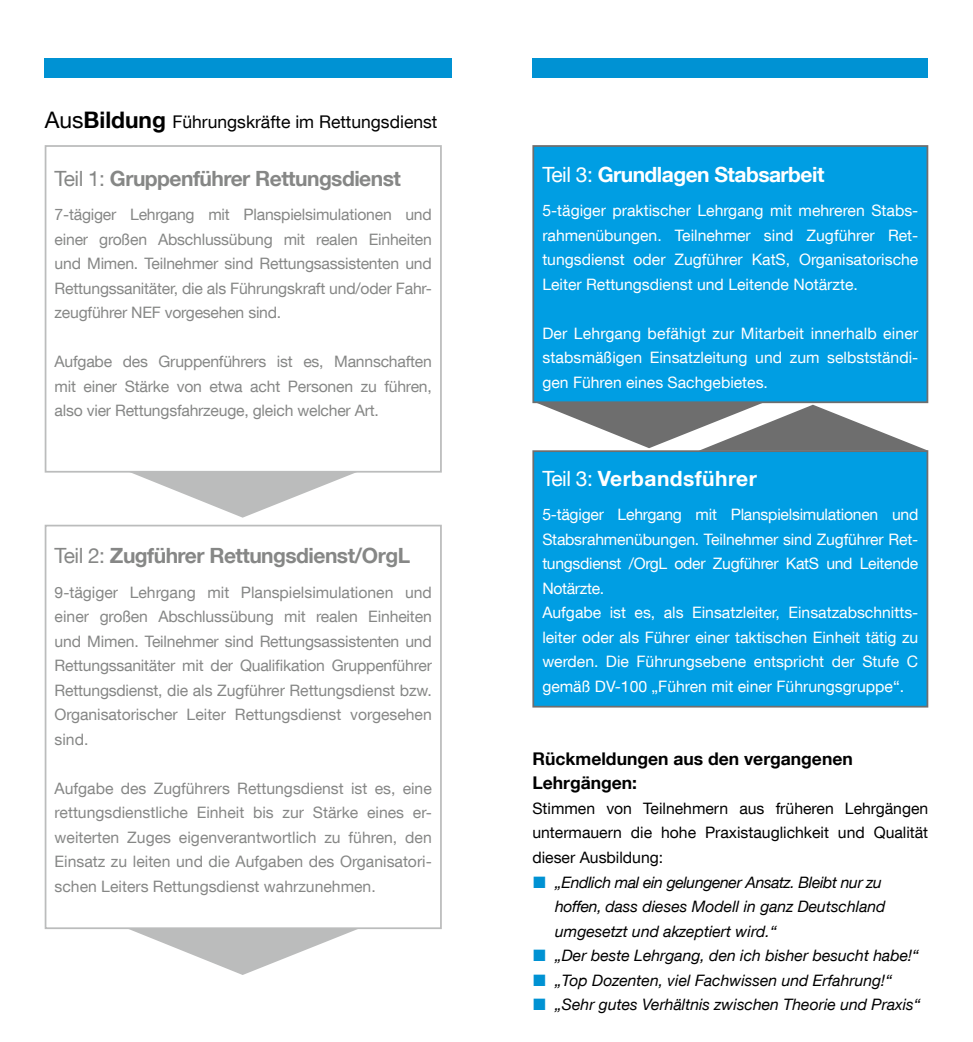
<style>
.page{position:relative;width:973px;height:1042px;background:#fff}
.page>*{position:absolute;margin:0;border:0;box-sizing:border-box;transform-origin:0 0}
.t1{font:700 21px "Helvetica Neue LT Com";letter-spacing:-.025em;color:#868786}
.t2{font:700 21px "Helvetica Neue LT Com";letter-spacing:-.025em;color:#fff}
.t3{font:700 21px "Helvetica Neue LT Com";letter-spacing:.02em;color:#fff}
.t4{font:700 17.5px/24.5px "Helvetica Neue LT Com";color:#000}
.t5{font:17.5px "Helvetica Neue LT Com";color:#000}
.t6{font:15.75px/24.5px "Helvetica Neue LT Com";letter-spacing:-.015em;color:#868786;text-align:justify}
.t7{font:15.75px/24.5px "Helvetica Neue LT Com";color:#fff;text-align:justify}
.t8{font:italic 15.75px/24.5px "Helvetica Neue LT Com";color:#000}
.t9{font:15.75px/24.5px "Helvetica Neue LT Com";color:#000;text-align:justify}
.s1{font-size:22.75px}
.s2{font-weight:700;font-size:22.75px}
.s3{font-weight:400}
</style>
<div class="page">
<div style="left:532px;top:145px;width:396px;height:258px;background:#009ee3;border:2px solid #6e6e6e"></div>
<div style="left:45px;top:525px;width:396px;height:404px;border:2px solid #bbbcbc"></div>
<svg style="left:128px;top:472px;width:230px;height:46px"></svg>
<div style="left:45px;top:58px;width:406px;height:20px;background:#0092d3"></div>
<div style="left:532px;top:58px;width:396px;height:20px;background:#0092d3"></div>
<div style="left:45px;top:145px;width:396px;height:327px;border:2px solid #bbbcbc"></div>
<svg style="left:128px;top:929px;width:230px;height:46px"></svg>
<svg style="left:534px;top:402px;width:394px;height:48px"></svg>
<div style="left:532px;top:450px;width:396px;height:257px;background:#009ee3;border:2px solid #6e6e6e"></div>
<p class="t5" style="left:45px;top:111px;width:394px"><span class="s1">Aus</span><span class="s2">Bildung</span> Führungskräfte im Rettungsdienst</p>
<h1 class="t1" style="left:55px;top:165px;width:348px"><span class="s3">Teil 1:</span> Gruppenführer Rettungsdienst</h1>
<p class="t6" style="left:55px;top:202px;width:379px">7-tägiger Lehrgang mit Planspielsimulationen und einer großen Abschlussübung mit realen Einheiten und Mimen. Teilnehmer sind Rettungsassistenten und Rettungssanitäter, die als Führungskraft und/oder Fahr&shy;zeugführer NEF vorgesehen sind.</p>
<p class="t6" style="left:55px;top:349px;width:379px">Aufgabe des Gruppenführers ist es, Mannschaften mit einer Stärke von etwa acht Personen zu führen, also vier Rettungsfahrzeuge, gleich welcher Art.</p>
<h1 class="t1" style="left:55px;top:542px;width:357px"><span class="s3">Teil 2:</span> Zugführer Rettungsdienst/OrgL</h1>
<p class="t6" style="left:55px;top:579px;width:379px">9-tägiger Lehrgang mit Planspielsimulationen und einer großen Abschlussübung mit realen Einheiten und Mimen. Teilnehmer sind Rettungsassistenten und Rettungssanitäter mit der Qualifikation Gruppenführer Rettungsdienst, die als Zugführer Rettungsdienst bzw.<br>Organisatorischer Leiter Rettungsdienst vorgesehen sind.</p>
<p class="t6" style="left:55px;top:775px;width:379px">Aufgabe des Zugführers Rettungsdienst ist es, eine rettungsdienstliche Einheit bis zur Stärke eines er&shy;weiterten Zuges eigenverantwortlich zu führen, den Einsatz zu leiten und die Aufgaben des Organisatori&shy;schen Leiters Rettungsdienst wahrzunehmen.</p>
<h1 class="t2" style="left:542px;top:161px;width:283px"><span class="s3">Teil 3:</span> Grundlagen Stabsarbeit</h1>
<p class="t7" style="left:542px;top:198px;width:377px">5-tägiger praktischer Lehrgang mit mehreren Stabs&shy;rahmenübungen. Teilnehmer sind Zugführer Ret&shy;tungsdienst oder Zugführer KatS, Organisatorische Leiter Rettungsdienst und Leitende Notärzte.</p>
<p class="t7" style="left:542px;top:321px;width:377px">Der Lehrgang befähigt zur Mitarbeit innerhalb einer stabsmäßigen Einsatzleitung und zum selbstständi&shy;gen Führen eines Sachgebietes.</p>
<h1 class="t3" style="left:542px;top:465px;width:216px"><span class="s3">Teil 3:</span> Verbandsführer</h1>
<p class="t7" style="left:542px;top:502px;width:377px;text-align:left">5-tägiger Lehrgang mit Planspielsimulationen und Stabsrahmenübungen. Teilnehmer sind Zugführer Ret&shy;tungsdienst /OrgL oder Zugführer KatS und Leitende Notärzte.<br>Aufgabe ist es, als Einsatzleiter, Einsatzabschnitts&shy;leiter oder als Führer einer taktischen Einheit tätig zu werden. Die Führungsebene entspricht der Stufe C gemäß DV-100 „Führen mit einer Führungsgruppe“.</p>
<p class="t4" style="left:532px;top:746px;width:322px">Rückmeldungen aus den vergangenen<br>Lehrgängen:</p>
<p class="t9" style="left:532px;top:796px;width:397px">Stimmen von Teilnehmern aus früheren Lehrgängen untermauern die hohe Praxistauglichkeit und Qualität dieser Ausbildung:</p>
<p class="t8" style="left:555px;top:869px;width:367px">„Endlich mal ein gelungener Ansatz. Bleibt nur zu hoffen, dass dieses Modell in ganz Deutschland umgesetzt und akzeptiert wird.“<br>„Der beste Lehrgang, den ich bisher besucht habe!“ „Top Dozenten, viel Fachwissen und Erfahrung!“ „Sehr gutes Verhältnis zwischen Theorie und Praxis“</p>
</div>
